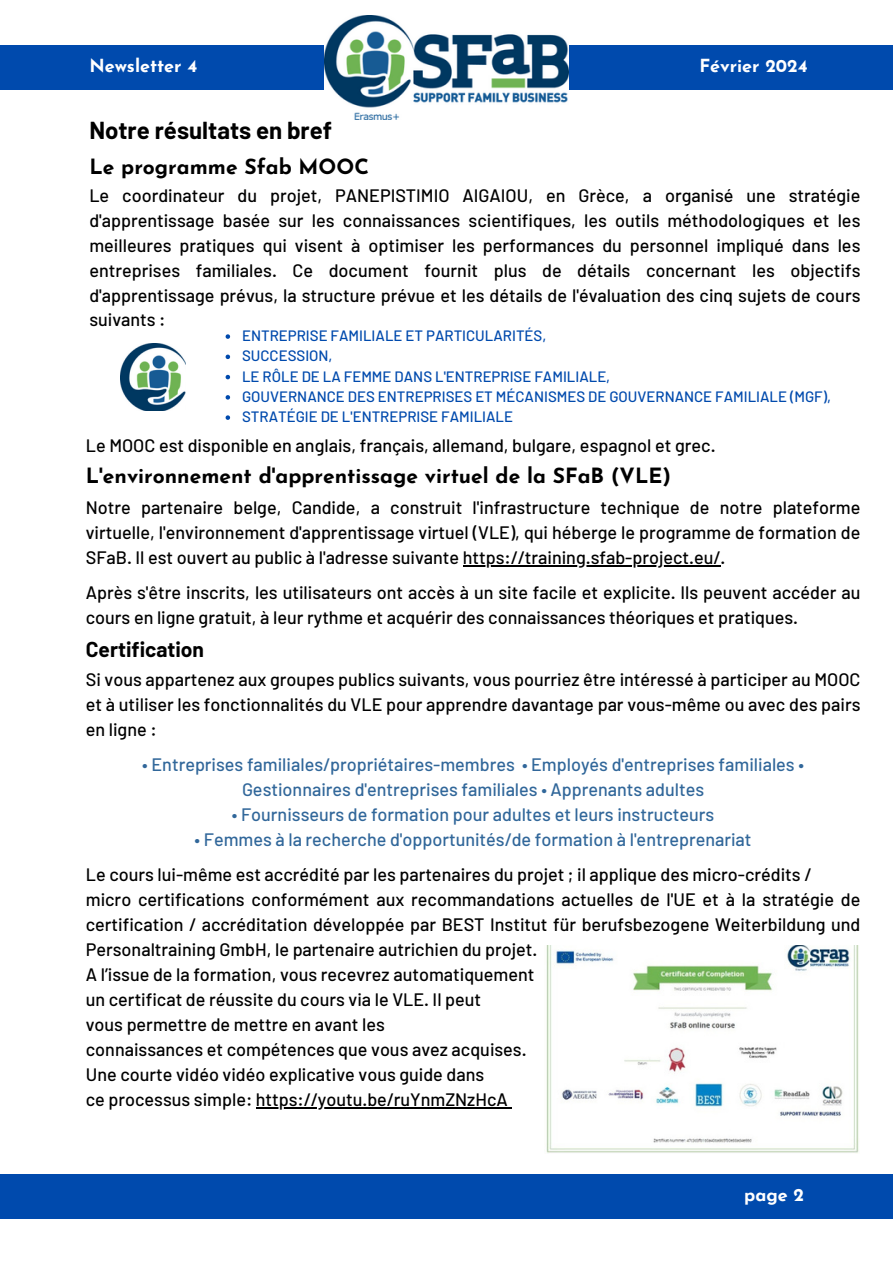
<style>
.page{position:relative;width:893px;height:1264px;background:#fff}
.page>*{position:absolute;margin:0;border:0;box-sizing:border-box;transform-origin:0 0}
.t1{font:700 24px "Barlow";color:#000}
.t2{font:700 21px "Josefin Sans";color:#000}
.t3{font:700 21px "Barlow";color:#000}
.t4{font:500 18px/25px "Barlow";color:#000;text-align:justify}
.t5{font:500 18px/25px "Barlow";color:#31679a;text-align:center}
.t6{font:700 18px "Josefin Sans";color:#fff}
.t7{font:500 15px "Barlow";color:#004aad}
</style>
<div class="page">
<div style="left:0;top:45px;width:892px;height:44px;background:#004aad"></div>
<div style="left:0;top:1174px;width:892px;height:44px;background:#004aad"></div>
<img style="left:324px;top:15px;width:244px;height:104px">
<img style="left:121px;top:343px;width:64px;height:67px">
<svg style="left:225px;top:334px;width:5px;height:5px"></svg>
<svg style="left:225px;top:354px;width:5px;height:5px"></svg>
<svg style="left:225px;top:375px;width:5px;height:4px"></svg>
<svg style="left:225px;top:395px;width:5px;height:4px"></svg>
<svg style="left:225px;top:415px;width:5px;height:5px"></svg>
<hr style="left:463px;top:565px;width:257px;height:1px;background:#000">
<hr style="left:256px;top:1107px;width:252px;height:1px;background:#000">
<img style="left:546px;top:945px;width:313px;height:208px">
<h2 class="t6" style="left:89px;top:58px;width:110px">Newsletter 4</h2>
<h3 class="t6" style="left:699px;top:58px;width:110px">Février 2024</h3>
<h3 class="t1" style="left:89px;top:115px;width:244px">Notre résultats en bref</h3>
<p class="t2" style="left:89px;top:159px;width:281px">Le programme Sfab MOOC</p>
<p class="t4" style="left:89px;top:183px;width:772px">Le coordinateur du projet, PANEPISTIMIO AIGAIOU, en Grèce, a organisé une stratégie d'apprentissage basée sur les connaissances scientifiques, les outils méthodologiques et les meilleures pratiques qui visent à optimiser les performances du personnel impliqué dans les entreprises familiales. Ce document fournit plus de détails concernant les objectifs d'apprentissage prévus, la structure prévue et les détails de l'évaluation des cinq sujets de cours suivants :</p>
<p class="t7" style="left:242px;top:326px;width:306px">ENTREPRISE FAMILIALE ET PARTICULARITÉS,</p>
<p class="t7" style="left:242px;top:346px;width:92px">SUCCESSION,</p>
<p class="t7" style="left:242px;top:366px;width:369px">LE RÔLE DE LA FEMME DANS L'ENTREPRISE FAMILIALE,</p>
<h3 class="t7" style="left:242px;top:387px;width:590px">GOUVERNANCE DES ENTREPRISES ET MÉCANISMES DE GOUVERNANCE FAMILIALE (MGF),</h3>
<h2 class="t7" style="left:242px;top:407px;width:272px">STRATÉGIE DE L'ENTREPRISE FAMILIALE</h2>
<p class="t4" style="left:86px;top:432px;width:631px">Le MOOC est disponible en anglais, français, allemand, bulgare, espagnol et grec.</p>
<p class="t2" style="left:86px;top:467px;width:586px">L'environnement d'apprentissage virtuel de la SFaB (VLE)</p>
<h3 class="t4" style="left:86px;top:494px;width:776px">Notre partenaire belge, Candide, a construit l'infrastructure technique de notre plateforme virtuelle, l'environnement d'apprentissage virtuel (VLE), qui héberge le programme de formation de SFaB. Il est ouvert au public à l'adresse suivante https://training.sfab-project.eu/.</h3>
<h3 class="t4" style="left:86px;top:579px;width:776px">Après s'être inscrits, les utilisateurs ont accès à un site facile et explicite. Ils peuvent accéder au cours en ligne gratuit, à leur rythme et acquérir des connaissances théoriques et pratiques.</h3>
<p class="t3" style="left:86px;top:636px;width:120px">Certification</p>
<h2 class="t4" style="left:86px;top:666px;width:776px">Si vous appartenez aux groupes publics suivants, vous pourriez être intéressé à participer au MOOC et à utiliser les fonctionnalités du VLE pour apprendre davantage par vous-même ou avec des pairs en ligne :</h2>
<h3 class="t5" style="left:142px;top:751px;width:663px">• Entreprises familiales/propriétaires-membres • Employés d'entreprises familiales •<br>Gestionnaires d'entreprises familiales • Apprenants adultes</h3>
<h3 class="t5" style="left:232px;top:801px;width:484px">• Fournisseurs de formation pour adultes et leurs instructeurs</h3>
<h3 class="t5" style="left:195px;top:826px;width:558px">• Femmes à la recherche d'opportunités/de formation à l'entreprenariat</h3>
<h3 class="t4" style="left:86px;top:861px;width:776px;text-align:left">Le cours lui-même est accrédité par les partenaires du projet ; il applique des micro-crédits / micro certifications conformément aux recommandations actuelles de l'UE et à la stratégie de certification / accréditation développée par BEST Institut für berufsbezogene Weiterbildung und Personaltraining GmbH, le partenaire autrichien du projet.<br>A l’issue de la formation, vous recevrez automatiquement<br>un certificat de réussite du cours via le VLE. Il peut<br>vous permettre de mettre en avant les<br>connaissances et compétences que vous avez acquises.<br>Une courte vidéo vidéo explicative vous guide dans<br>ce processus simple: https://youtu.be/ruYnmZNzHcA</h3>
<h1 class="t6" style="left:744px;top:1187px;width:61px">page 2</h1>
</div>
